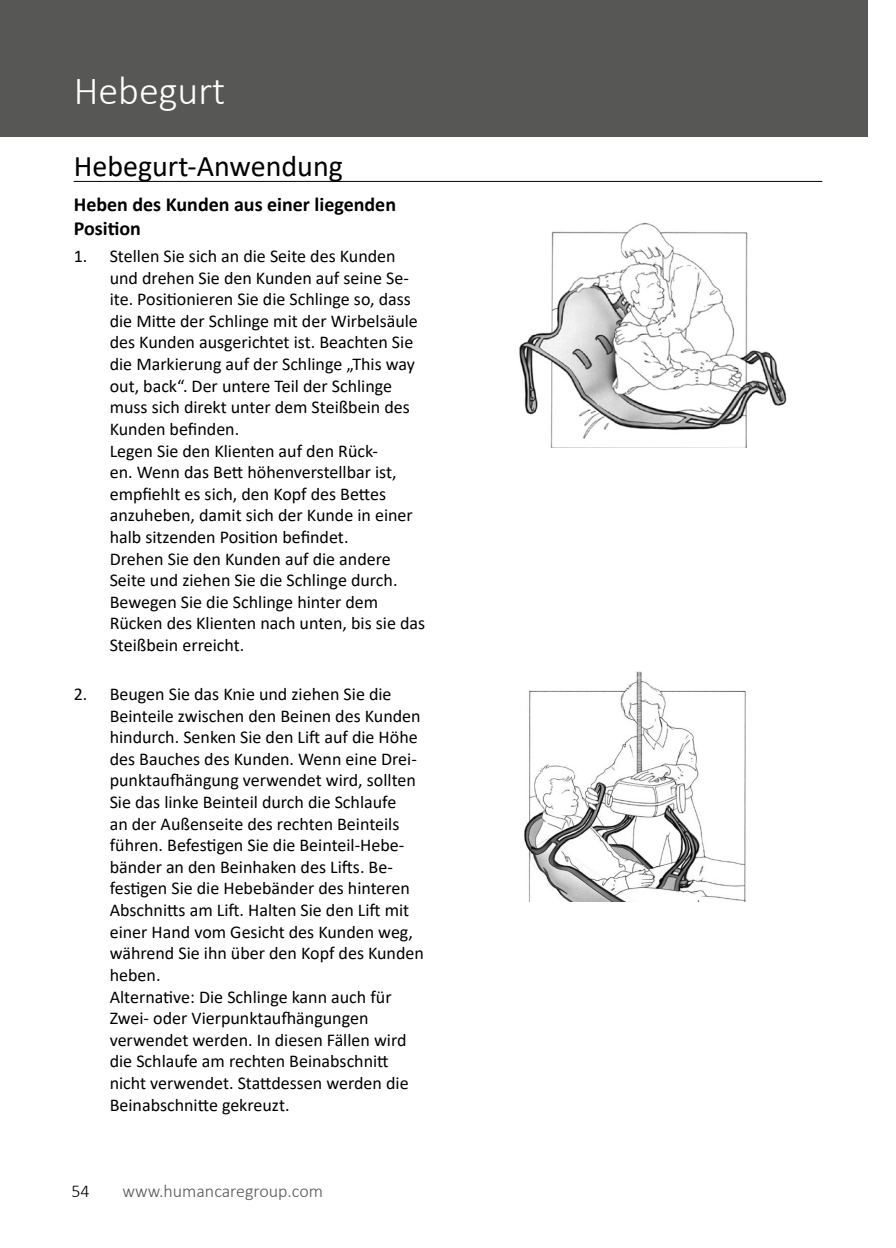
<style>
.page{position:relative;width:896px;height:1248px;background:#fff}
.page>*{position:absolute;margin:0;border:0;box-sizing:border-box;transform-origin:0 0}
.t1{font:300 40px "Calibri";color:#fff}
.t2{font:30px "Calibri";color:#000}
.t3{font:700 20px/24px "Calibri";color:#000}
.t4{font:18px/21.6px "Calibri";color:#000}
.t5{font:300 18px "Calibri";color:#575756}
.t6{font:300 18px "Calibri";color:#000}
</style>
<div class="page">
<div style="left:0;top:0;width:867px;height:136px;background:#575756"></div>
<img style="left:519px;top:222px;width:268px;height:225px">
<img style="left:524px;top:671px;width:222px;height:230px">
<hr style="left:74px;top:181px;width:748px;height:1px;background:#000">
<h1 class="t1" style="left:74px;top:66px;width:153px">Hebegurt</h1>
<h2 class="t2" style="left:74px;top:145px;width:271px">Hebegurt-Anwendung</h2>
<p class="t3" style="left:74px;top:192px;width:324px">Heben des Kunden aus einer liegenden<br>Position</p>
<p class="t4" style="left:110px;top:245px;width:317px;text-indent:-36px">1. Stellen Sie sich an die Seite des Kunden und drehen Sie den Kunden auf seine Se&shy;ite. Positionieren Sie die Schlinge so, dass die Mitte der Schlinge mit der Wirbelsäule des Kunden ausgerichtet ist. Beachten Sie die Markierung auf der Schlinge „This way out, back“. Der untere Teil der Schlinge muss sich direkt unter dem Steißbein des Kunden befinden.<br>Legen Sie den Klienten auf den Rück-<br>en. Wenn das Bett höhenverstellbar ist, empfiehlt es sich, den Kopf des Bettes anzuheben, damit sich der Kunde in einer halb sitzenden Position befindet.<br>Drehen Sie den Kunden auf die andere Seite und ziehen Sie die Schlinge durch.<br>Bewegen Sie die Schlinge hinter dem Rücken des Klienten nach unten, bis sie das Steißbein erreicht.</p>
<p class="t4" style="left:110px;top:682px;width:316px;text-indent:-36px">2. Beugen Sie das Knie und ziehen Sie die Beinteile zwischen den Beinen des Kunden hindurch. Senken Sie den Lift auf die Höhe des Bauches des Kunden. Wenn eine Drei&shy;punktaufhängung verwendet wird, sollten Sie das linke Beinteil durch die Schlaufe<br>an der Außenseite des rechten Beinteils führen. Befestigen Sie die Beinteil-Hebe&shy;bänder an den Beinhaken des Lifts. Be&shy;festigen Sie die Hebebänder des hinteren Abschnitts am Lift. Halten Sie den Lift mit einer Hand vom Gesicht des Kunden weg, während Sie ihn über den Kopf des Kunden heben.<br>Alternative: Die Schlinge kann auch für Zwei- oder Vierpunktaufhängungen verwendet werden. In diesen Fällen wird die Schlaufe am rechten Beinabschnitt nicht verwendet. Stattdessen werden die Beinabschnitte gekreuzt.</p>
<p class="t6" style="left:71px;top:1179px;width:20px">54</p>
<p class="t5" style="left:122px;top:1179px;width:202px">www.humancaregroup.com</p>
</div>
